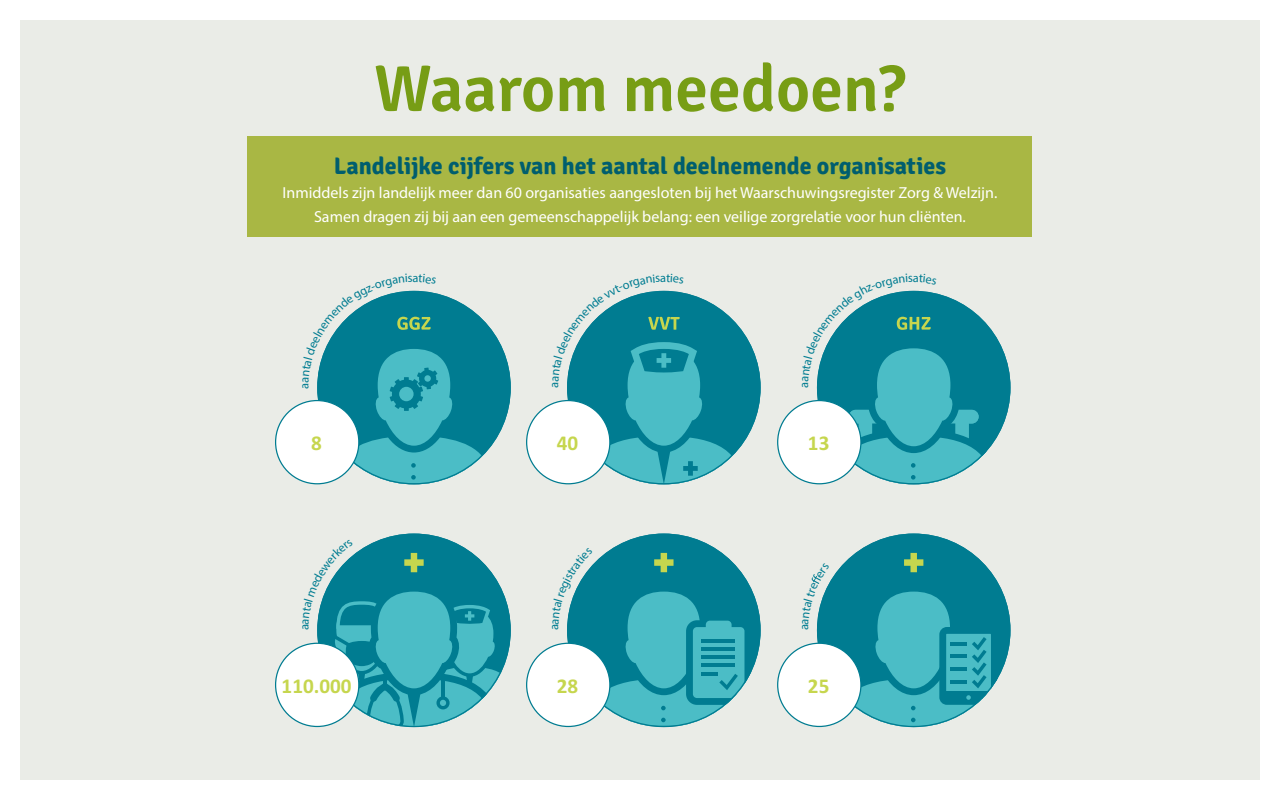
<style>
.page{position:relative;width:1280px;height:800px;background:#fff}
.page>*{position:absolute;margin:0;border:0;box-sizing:border-box;transform-origin:0 0}
.t1{font:600 65.8px "Signika";color:#779d15}
.t2{font:700 24px "Signika";color:#005e6e}
.t3{font:700 21.1px "Calibri";color:#c6d64e}
.t4{font:16px/24px "Myriad Pro";color:#fff;text-align:center}
</style>
<div class="page">
<div style="left:20px;top:20px;width:1240px;height:760px;background:#eaece7"></div>
<div style="left:248px;top:136px;width:784px;height:101px;background:#a9b744"></div>
<svg style="left:317px;top:533px;width:694px;height:195px"></svg>
<div style="left:276px;top:643px;width:83px;height:83px;background:#fff;border-radius:50%"></div>
<div style="left:527px;top:643px;width:83px;height:83px;background:#fff;border-radius:50%"></div>
<div style="left:778px;top:643px;width:83px;height:83px;background:#fff;border-radius:50%"></div>
<svg style="left:317px;top:329px;width:694px;height:156px"></svg>
<div style="left:276px;top:401px;width:83px;height:83px;background:#fff;border-radius:50%"></div>
<div style="left:527px;top:401px;width:83px;height:83px;background:#fff;border-radius:50%"></div>
<div style="left:778px;top:401px;width:83px;height:83px;background:#fff;border-radius:50%"></div>
<svg style="left:302px;top:539px;width:209px;height:187px"></svg>
<svg style="left:552px;top:290px;width:189px;height:193px"></svg>
<svg style="left:552px;top:548px;width:199px;height:178px"></svg>
<svg style="left:802px;top:290px;width:196px;height:194px"></svg>
<svg style="left:802px;top:553px;width:196px;height:174px"></svg>
<svg style="left:302px;top:290px;width:189px;height:194px"></svg>
<h1 class="t1" style="left:374px;top:50px;width:533px">Waarom meedoen?</h1>
<h2 class="t2" style="left:334px;top:151px;width:614px">Landelijke cijfers van het aantal deelnemende organisaties</h2>
<p class="t4" style="left:283px;top:180px;width:716px">Inmiddels zijn landelijk meer dan 60 organisaties aangesloten bij het Waarschuwingsregister Zorg &amp; Welzijn.<br>Samen dragen zij bij aan een gemeenschappelijk belang: een veilige zorgrelatie voor hun cliënten.</p>
<h3 class="t3" style="left:311px;top:430px;width:12px">8</h3>
<h3 class="t3" style="left:557px;top:430px;width:23px">40</h3>
<h3 class="t3" style="left:808px;top:430px;width:23px">13</h3>
<h3 class="t3" style="left:282px;top:673px;width:71px">110.000</h3>
<h3 class="t3" style="left:557px;top:673px;width:23px">28</h3>
<h3 class="t3" style="left:808px;top:673px;width:23px">25</h3>
</div>
